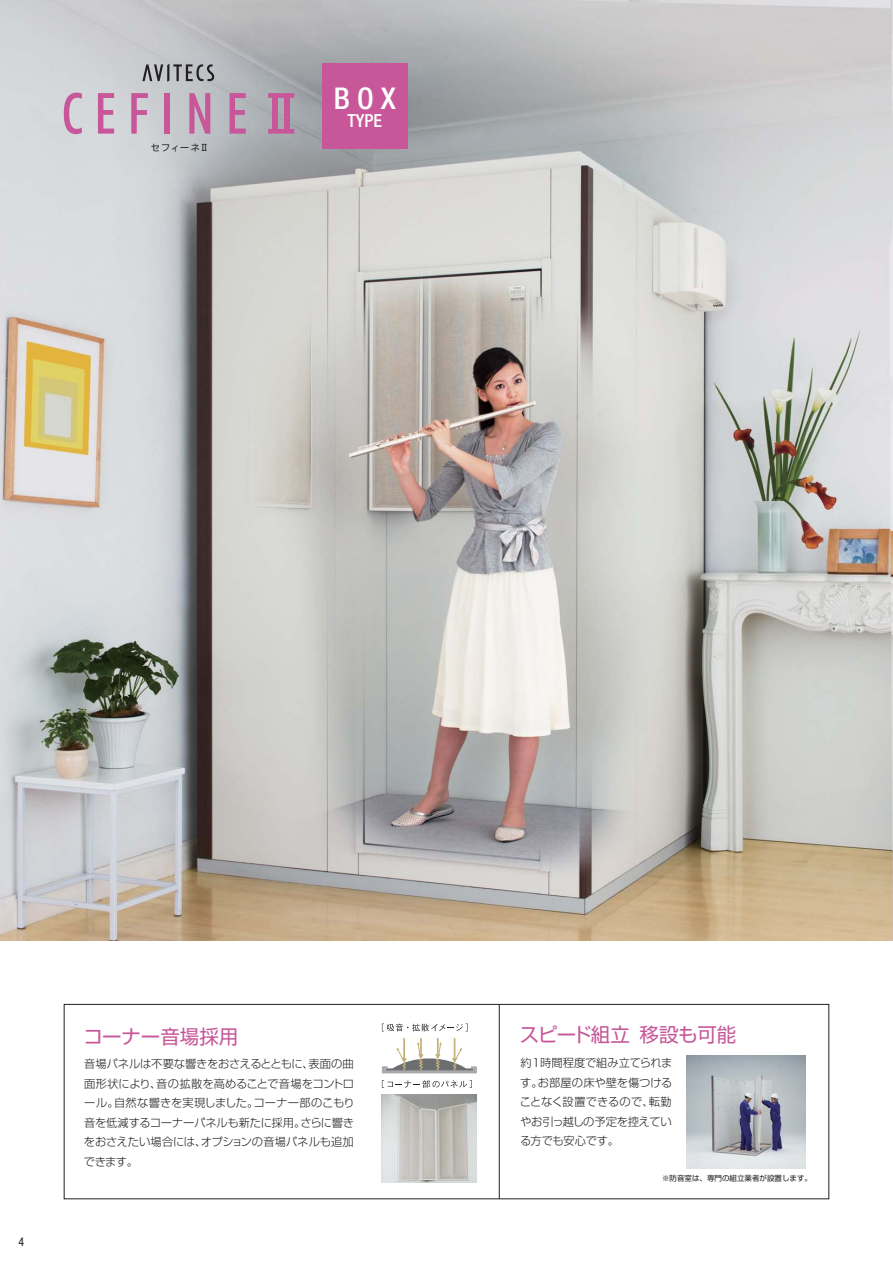
<style>
.page{position:relative;width:893px;height:1263px;background:#fff}
.page>*{position:absolute;margin:0;border:0;box-sizing:border-box;transform-origin:0 0}
.t1{font:500 condensed 30px "Helvetica Neue";color:#fff}
.t2{font:19.5px "Shin Go Pro Regular 90 pv RKSJ H";letter-spacing:-.01em;color:#c75799}
.t3{font:500 condensed 18px "Helvetica Neue";color:#fff}
.t4{font:condensed 12px "Helvetica Neue";color:#231f20}
.t5{font:11.25px/19.5px "Shin Go Pro Light 90 pv RKSJ H";letter-spacing:-.015em;color:#231f20;text-align:justify}
.t6{font:9px "Shin Go Pro Regular 90 pv RKSJ H";letter-spacing:.08em;color:#231f20}
.t7{font:7.5px "Shin Go Pro Regular 90 pv RKSJ H";color:#231f20}
</style>
<div class="page">
<img style="left:0;top:0;width:893px;height:941px">
<div style="left:322px;top:64px;width:85px;height:85px;background:#c75799"></div>
<svg style="left:142px;top:64px;width:72px;height:18px"></svg>
<svg style="left:64px;top:93px;width:18px;height:41px"></svg>
<svg style="left:98px;top:93px;width:16px;height:41px"></svg>
<svg style="left:131px;top:93px;width:17px;height:41px"></svg>
<div style="left:164px;top:93px;width:6px;height:41px;background:#c75799"></div>
<div style="left:273px;top:96px;width:5px;height:36px;background:#c75799"></div>
<div style="left:284px;top:96px;width:6px;height:36px;background:#c75799"></div>
<svg style="left:189px;top:93px;width:21px;height:41px"></svg>
<svg style="left:230px;top:93px;width:16px;height:41px"></svg>
<div style="left:268px;top:93px;width:26px;height:5px;background:#c75799"></div>
<div style="left:268px;top:129px;width:26px;height:5px;background:#c75799"></div>
<img style="left:382px;top:1094px;width:95px;height:89px">
<svg style="left:382px;top:1023px;width:86px;height:8px"></svg>
<svg style="left:382px;top:1080px;width:90px;height:8px"></svg>
<svg style="left:382px;top:1038px;width:95px;height:35px"></svg>
<img style="left:687px;top:1056px;width:119px;height:112px">
<div style="left:64px;top:1004px;width:765px;height:195px;border:1px solid #231f20"></div>
<hr style="left:499px;top:1004px;width:1px;height:195px;background:#231f20">
<p class="t6" style="left:151px;top:144px;width:60px">セフィーネⅡ</p>
<h1 class="t1" style="left:334px;top:87px;width:64px">B O X</h1>
<h3 class="t3" style="left:347px;top:114px;width:36px">TYPE</h3>
<p class="t4" style="left:18px;top:1237px;width:7px">4</p>
<h2 class="t2" style="left:83px;top:1030px;width:157px">コーナー音場採用</h2>
<h2 class="t2" style="left:520px;top:1027px;width:218px">スピード組立 移設も可能</h2>
<p class="t5" style="left:84px;top:1056px;width:272px">音場パネルは不要な響きをおさえるとともに、表面の曲面形状により、音の拡散を高めることで音場をコントロール。自然な響きを実現しました。コーナー部のこもり音を低減するコーナーパネルも新たに採用。さらに響きをおさえたい場合には、オプションの音場パネルも追加できます。</p>
<p class="t5" style="left:520px;top:1055px;width:154px">約1時間程度で組み立てられます。お部屋の床や壁を傷つけることなく設置できるので、転勤やお引っ越しの予定を控えている方でも安心です。</p>
<p class="t7" style="left:662px;top:1175px;width:152px">※防音室は、専門の組立業者が設置します。</p>
</div>
